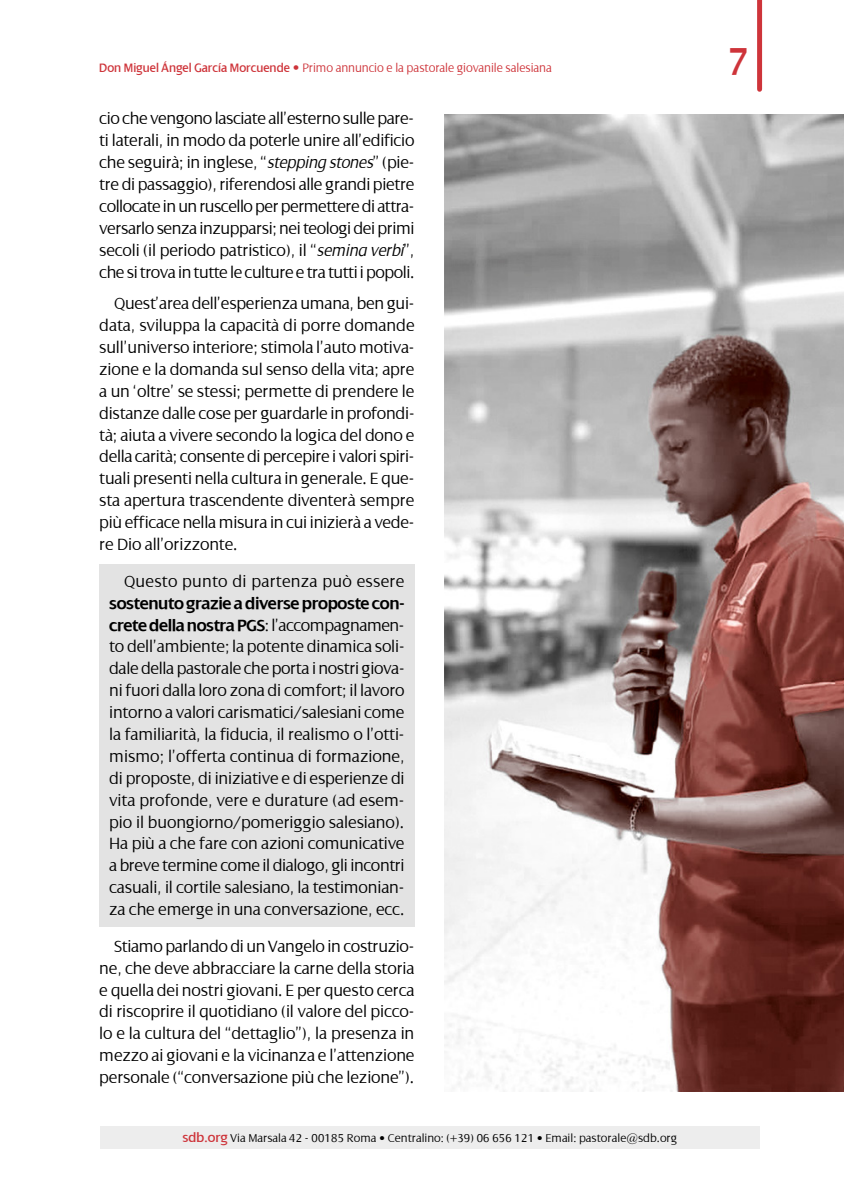
<style>
.page{position:relative;width:844px;height:1191px;background:#fff}
.page>*{position:absolute;margin:0;border:0;box-sizing:border-box;transform-origin:0 0}
.t1{font:42px "Dialog";color:#ce343a;scale:.9 1}
.t2{font:300 17.5px/21.9px "Dialog";letter-spacing:-.01em;color:#000;text-align:justify}
.t3{font:300 17.5px "Dialog";letter-spacing:.01em;color:#000}
.t4{font:300 13.12px "Dialog";letter-spacing:-.005em;color:#ce343a;scale:.95 1}
.t5{font:300 12.25px "Dialog";color:#000}
.s1{font-weight:400}
.s2{font-weight:400;font-size:14px}
.s3{font-style:italic}
.s4{font-weight:600}
.s5{font-weight:400;font-size:14px;color:#ce343a}
</style>
<div class="page">
<div style="left:100px;top:1126px;width:659px;height:22px;background:#ededed"></div>
<div style="left:99px;top:564px;width:315px;height:362px;background:#e3e3e3"></div>
<img style="left:444px;top:115px;width:399px;height:976px">
<svg style="left:757px;top:0;width:4px;height:89px"></svg>
<p class="t4" style="left:99px;top:60px;width:477px"><span class="s1">Don Miguel Ángel García Morcuende</span> <span class="s2">•</span> Primo annuncio e la pastorale giovanile salesiana</p>
<p class="t2" style="left:99px;top:108px;width:317px">cio che vengono lasciate all’esterno sulle pare&shy;ti laterali, in modo da poterle unire all’edificio che seguirà; in inglese, “<span class="s3">stepping stones</span>” (pie&shy;tre di passaggio), riferendosi alle grandi pietre collocate in un ruscello per permettere di attra&shy;versarlo senza inzupparsi; nei teologi dei primi secoli (il periodo patristico), il “<span class="s3">semina verbi</span>”, che si trova in tutte le culture e tra tutti i popoli.</p>
<p class="t2" style="left:99px;top:293px;width:317px;text-indent:15px">Quest’area dell’esperienza umana, ben gui&shy;data, sviluppa la capacità di porre domande sull’universo interiore; stimola l’auto motiva&shy;zione e la domanda sul senso della vita; apre a un ‘oltre’ se stessi; permette di prendere le distanze dalle cose per guardarle in profondi&shy;tà; aiuta a vivere secondo la logica del dono e della carità; consente di percepire i valori spiri&shy;tuali presenti nella cultura in generale. E que&shy;sta apertura trascendente diventerà sempre più efficace nella misura in cui inizierà a vede&shy;re Dio all’orizzonte.</p>
<p class="t3" style="left:124px;top:571px;width:282px">Questo punto di partenza può essere</p>
<p class="t2" style="left:109px;top:592px;width:297px"><span class="s4">sostenuto grazie a diverse proposte con&shy;crete della nostra PGS</span>: l’accompagnamen&shy;to dell’ambiente; la potente dinamica soli&shy;dale della pastorale che porta i nostri giova&shy;ni fuori dalla loro zona di comfort; il lavoro intorno a valori carismatici/salesiani come la familiarità, la fiducia, il realismo o l’otti&shy;mismo; l’offerta continua di formazione, di proposte, di iniziative e di esperienze di vita profonde, vere e durature (ad esem&shy;pio il buongiorno/pomeriggio salesiano).<br>Ha più a che fare con azioni comunicative a breve termine come il dialogo, gli incontri casuali, il cortile salesiano, la testimonian&shy;za che emerge in una conversazione, ecc.</p>
<p class="t2" style="left:99px;top:935px;width:317px;text-indent:15px">Stiamo parlando di un Vangelo in costruzio&shy;ne, che deve abbracciare la carne della storia e quella dei nostri giovani. E per questo cerca di riscoprire il quotidiano (il valore del picco&shy;lo e la cultura del “dettaglio”), la presenza in mezzo ai giovani e la vicinanza e l’attenzione personale (“conversazione più che lezione”).</p>
<p class="t5" style="left:182px;top:1131px;width:496px"><span class="s5">sdb.org</span> Via Marsala 42 - 00185 Roma • Centralino: (+39) 06 656 121 • Email: pastorale@sdb.org</p>
<h1 class="t1" style="left:728px;top:39px;width:23px">7</h1>
</div>
